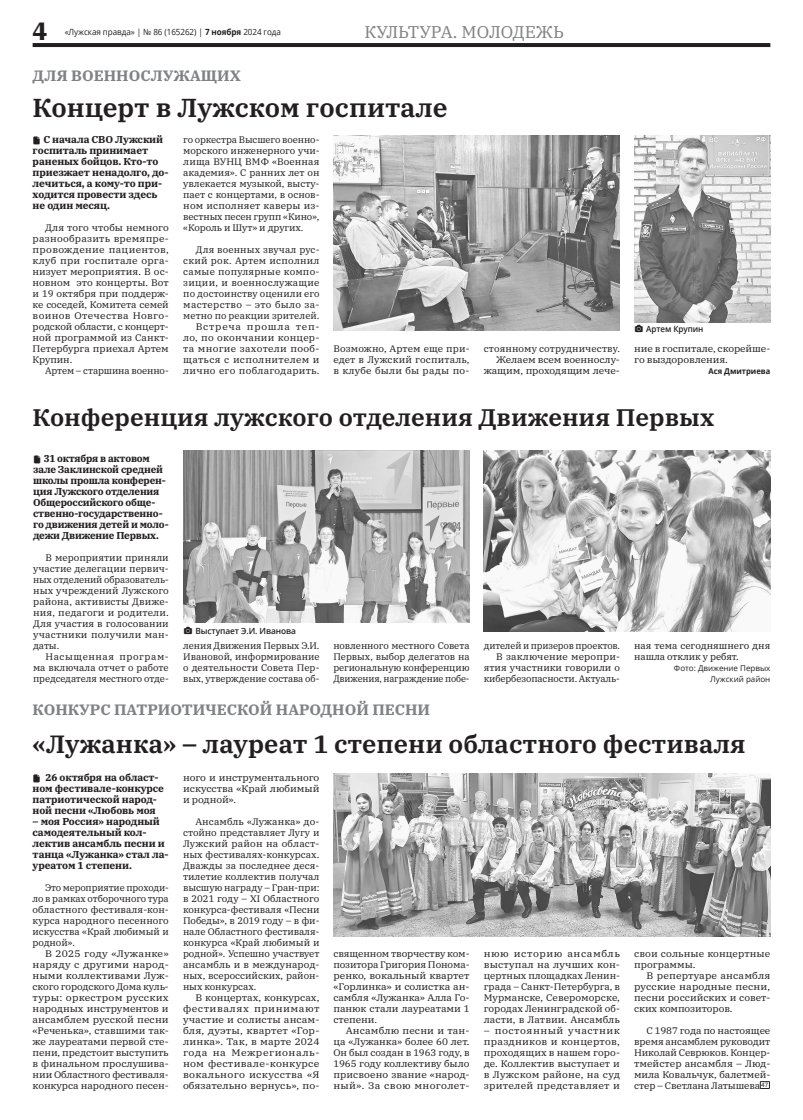
<style>
.page{position:relative;width:803px;height:1120px;background:#fff}
.page>*{position:absolute;margin:0;border:0;box-sizing:border-box;transform-origin:0 0}
.заголовок_40{font:600 26px "IBM Plex Serif";color:#231f20}
.заголовок_40-2{font:600 25px "IBM Plex Serif";color:#231f20}
.t1{font:700 25px "IBM Plex Serif";color:#231f20}
.заголовок_40-3{font:600 24px "IBM Plex Serif";color:#231f20}
.колотитул{font:17px "IBM Plex Serif";color:#808285}
.колотитул-2{font:700 15px "IBM Plex Serif";color:#808285}
.t2{font:700 10px/11px "IBM Plex Serif";letter-spacing:-.01em;color:#231f20}
.текст_основной{font:9.5px/11px "IBM Plex Serif";letter-spacing:-.005em;color:#231f20;text-align:justify}
.текст_основной-2{font:9.5px/11px "IBM Plex Serif";letter-spacing:-.005em;color:#231f20;text-align:justify;scale:1.04 1}
.текст_основной-3{font:9.5px/11px "IBM Plex Serif";letter-spacing:-.005em;color:#231f20;text-align:justify;scale:1.07 1}
.текст_основной-4{font:9.5px/11px "IBM Plex Serif";letter-spacing:-.005em;color:#231f20;text-align:justify;scale:1.06 1}
.текст_основной-5{font:9.5px/11px "IBM Plex Serif";letter-spacing:-.005em;color:#231f20;text-align:justify;scale:1.08 1}
.текст_основной-6{font:9.5px/11px "IBM Plex Serif";letter-spacing:-.005em;color:#231f20;text-align:justify;scale:1.05 1}
.текст_основной-7{font:9.5px "IBM Plex Serif";letter-spacing:-.005em;color:#231f20;scale:.96 1}
.t3{font:8.5px "Open Sans";letter-spacing:-.01em;color:#231f20;scale:.95 1}
.t4{font:600 8.5px "Open Sans";letter-spacing:-.01em;color:#231f20}
.t5{font:600 8.5px "Open Sans";letter-spacing:-.01em;color:#231f20;scale:.95 1}
.автор_внизу{font:8px/11px "Open Sans";color:#231f20;text-align:right}
.автор_внизу-2{font:700 8px "Open Sans";color:#231f20;scale:.95 1}
.Основной_тескт{font:6px "Pragmatica C";color:#231f20}
.s1{font-weight:700}
</style>
<div class="page">
<hr style="left:33px;top:43px;width:737px;height:4px;background:#231f20">
<img style="left:634px;top:136px;width:136px;height:187px">
<img style="left:333px;top:136px;width:286px;height:194px">
<svg style="left:759px;top:1081px;width:11px;height:8px"></svg>
<img style="left:333px;top:773px;width:437px;height:163px">
<img style="left:483px;top:450px;width:287px;height:181px">
<img style="left:183px;top:450px;width:286px;height:172px">
<h2 class="t1" style="left:33px;top:11px;width:16px">4</h2>
<p class="t3" style="left:65px;top:26px;width:229px">«Лужская правда» | № 86 (165262) | <span class="s1">7 ноября</span> 2024 года</p>
<p class="колотитул-2" style="left:33px;top:63px;width:210px">ДЛЯ ВОЕННОСЛУЖАЩИХ</p>
<p class="колотитул" style="left:364px;top:19px;width:201px">КУЛЬТУРА. МОЛОДЕЖЬ</p>
<p class="заголовок_40" style="left:33px;top:87px;width:416px">Концерт в Лужском госпитале</p>
<p class="текст_основной" style="left:183px;top:133px;width:138px">го оркестра Высшего военно&shy;морского инженерного учи&shy;лища ВУНЦ ВМФ «Военная академия». С ранних лет он увлекается музыкой, высту&shy;пает с концертами, в основ&shy;ном исполняет каверы из&shy;вестных песен групп «Кино», «Король и Шут» и других.</p>
<p class="текст_основной" style="left:183px;top:243px;width:138px;text-indent:12px">Для военных звучал рус&shy;ский рок. Артем исполнил самые популярные компо&shy;зиции, и военнослужащие по достоинству оценили его мастерство – это было за&shy;метно по реакции зрителей.</p>
<p class="текст_основной-6" style="left:183px;top:320px;width:131px;text-indent:12px">Встреча прошла теп&shy;ло, по окончании концер&shy;та многие захотели пооб&shy;щаться с исполнителем и лично его поблагодарить.</p>
<p class="t2" style="left:33px;top:133px;width:137px;text-indent:11px">С начала СВО Лужский госпиталь принимает раненых бойцов. Кто-то приезжает ненадолго, до&shy;лечиться, а кому-то при&shy;ходится провести здесь не один месяц.</p>
<p class="текст_основной-2" style="left:33px;top:221px;width:132px;text-indent:12px">Для того чтобы немного разнообразить времяпре&shy;провождение пациентов, клуб при госпитале орга&shy;низует мероприятия. В ос&shy;новном это концерты. Вот и 19 октября при поддерж&shy;ке соседей, Комитета семей воинов Отечества Новго&shy;родской области, с концерт&shy;ной программой из Санкт-Петербурга приехал Артем Крупин.</p>
<p class="текст_основной" style="left:45px;top:364px;width:125px">Артем – старшина военно-</p>
<p class="текст_основной" style="left:333px;top:342px;width:138px">Возможно, Артем еще при&shy;едет в Лужский госпиталь, в клубе были бы рады по-</p>
<p class="текст_основной" style="left:483px;top:342px;width:138px">стоянному сотрудничеству.</p>
<p class="текст_основной-6" style="left:483px;top:353px;width:131px;text-align:right">Желаем всем военнослу&shy;жащим, проходящим лече-</p>
<p class="t5" style="left:646px;top:323px;width:62px">Артем Крупин</p>
<p class="текст_основной-6" style="left:634px;top:342px;width:131px">ние в госпитале, скорейше&shy;го выздоровления.</p>
<p class="автор_внизу-2" style="left:708px;top:365px;width:66px">Ася Дмитриева</p>
<p class="заголовок_40-3" style="left:33px;top:398px;width:682px">Конференция лужского отделения Движения Первых</p>
<p class="t2" style="left:33px;top:452px;width:137px;text-indent:11px">31 октября в актовом зале Заклинской средней школы прошла конферен&shy;ция Лужского отделения<br>Общероссийского обще&shy;ственно-государственно&shy;го движения детей и моло&shy;дежи Движение Первых.</p>
<p class="текст_основной" style="left:33px;top:551px;width:137px;text-indent:12px">В мероприятии приняли участие делегации первич&shy;ных отделений образователь&shy;ных учреждений Лужского района, активисты Движе&shy;ния, педагоги и родители.<br>Для участия в голосовании участники получили ман&shy;даты.</p>
<p class="текст_основной" style="left:33px;top:650px;width:137px;text-indent:12px">Насыщенная програм&shy;ма включала отчет о работе председателя местного отде-</p>
<p class="t4" style="left:195px;top:625px;width:102px">Выступает Э.И. Иванова</p>
<p class="текст_основной" style="left:183px;top:639px;width:138px">ления Движения Первых Э.И.<br>Ивановой, информирование о деятельности Совета Пер&shy;вых, утверждение состава об-</p>
<p class="текст_основной" style="left:333px;top:639px;width:138px">новленного местного Совета Первых, выбор делегатов на региональную конференцию Движения, награждение побе-</p>
<p class="текст_основной-7" style="left:483px;top:638px;width:143px">дителей и призеров проектов.</p>
<p class="текст_основной" style="left:483px;top:650px;width:138px;text-indent:12px">В заключение меропри&shy;ятия участники говорили о кибербезопасности. Актуаль-</p>
<p class="колотитул-2" style="left:33px;top:698px;width:399px">КОНКУРС ПАТРИОТИЧЕСКОЙ НАРОДНОЙ ПЕСНИ</p>
<p class="текст_основной" style="left:634px;top:639px;width:138px">ная тема сегодняшнего дня нашла отклик у ребят.</p>
<p class="автор_внизу" style="left:673px;top:662px;width:98px">Фото: Движение Первых<br>Лужский район</p>
<p class="заголовок_40-2" style="left:33px;top:724px;width:714px">«Лужанка» – лауреат 1 степени областного фестиваля</p>
<p class="текст_основной-6" style="left:183px;top:771px;width:131px">ного и инструментального искусства «Край любимый и родной».</p>
<p class="текст_основной" style="left:183px;top:815px;width:138px;text-indent:12px">Ансамбль «Лужанка» до&shy;стойно представляет Лугу и Лужский район на област&shy;ных фестивалях-конкурсах.<br>Дважды за последнее деся&shy;тилетие коллектив получал высшую награду – Гран-при: в 2021 году – ХI Областного конкурса-фестиваля «Песни Победы», в 2019 году – в фи&shy;нале Областного фестиваля&shy;конкурса «Край любимый и родной». Успешно участвует ансамбль и в международ&shy;ных, всероссийских, район&shy;ных конкурсах.</p>
<p class="текст_основной-4" style="left:183px;top:991px;width:130px;text-indent:12px">В концертах, конкурсах, фестивалях принимают участие и солисты ансам&shy;бля, дуэты, квартет «Гор&shy;линка». Так, в марте 2024 года на Межрегиональ&shy;ном фестивале-конкурсе вокального искусства «Я обязательно вернусь», по-</p>
<p class="t2" style="left:33px;top:771px;width:133px;text-indent:13px">26 октября на област&shy;ном фестивале-конкурсе патриотической народ&shy;ной песни «Любовь моя</p>
<p class="t2" style="left:33px;top:815px;width:137px">– моя Россия» народный самодеятельный кол&shy;лектив ансамбль песни и танца «Лужанка» стал ла&shy;уреатом 1 степени.</p>
<p class="текст_основной" style="left:33px;top:881px;width:138px;text-indent:12px">Это мероприятие проходи&shy;ло в рамках отборочного тура областного фестиваля-кон&shy;курса народного песенного искусства «Край любимый и родной».</p>
<p class="текст_основной-5" style="left:33px;top:947px;width:128px;text-indent:12px">В 2025 году «Лужанке» наряду с другими народ&shy;ными коллективами Луж&shy;ского городского Дома куль&shy;туры: оркестром русских народных инструментов и ансамблем русской песни «Реченька», ставшими так&shy;же лауреатами первой сте&shy;пени, предстоит выступить в финальном прослушива&shy;нии Областного фестиваля&shy;конкурса народного песен-</p>
<p class="текст_основной-3" style="left:483px;top:947px;width:129px">нюю историю ансамбль выступал на лучших кон&shy;цертных площадках Ленин&shy;града – Санкт-Петербурга, в Мурманске, Североморске, городах Ленинградской об&shy;ласти, в Латвии. Ансамбль</p>
<p class="текст_основной-3" style="left:483px;top:1024px;width:129px">– постоянный участник праздников и концертов, проходящих в нашем горо&shy;де. Коллектив выступает и в Лужском районе, на суд зрителей представляет и</p>
<p class="текст_основной" style="left:333px;top:947px;width:138px">священном творчеству ком&shy;позитора Григория Понома&shy;ренко, вокальный квартет «Горлинка» и солистка ан&shy;самбля «Лужанка» Алла Го&shy;панюк стали лауреатами 1 степени.</p>
<p class="текст_основной-4" style="left:333px;top:1024px;width:130px;text-indent:12px">Ансамблю песни и тан&shy;ца «Лужанка» более 60 лет.<br>Он был создан в 1963 году, в 1965 году коллективу было присвоено звание «народ&shy;ный». За свою многолет-</p>
<p class="текст_основной-6" style="left:634px;top:947px;width:131px">свои сольные концертные программы.</p>
<p class="текст_основной-3" style="left:634px;top:969px;width:129px;text-indent:12px">В репертуаре ансамбля русские народные песни, песни российских и совет&shy;ских композиторов.</p>
<p class="текст_основной-2" style="left:634px;top:1024px;width:132px;text-indent:12px">С 1987 года по настоящее время ансамблем руководит Николай Севрюков. Концер&shy;тмейстер ансамбля – Люд&shy;мила Ковальчук, балетмей&shy;стер – Светлана Латышева</p>
<p class="Основной_тескт" style="left:761px;top:1082px;width:9px">47</p>
</div>
